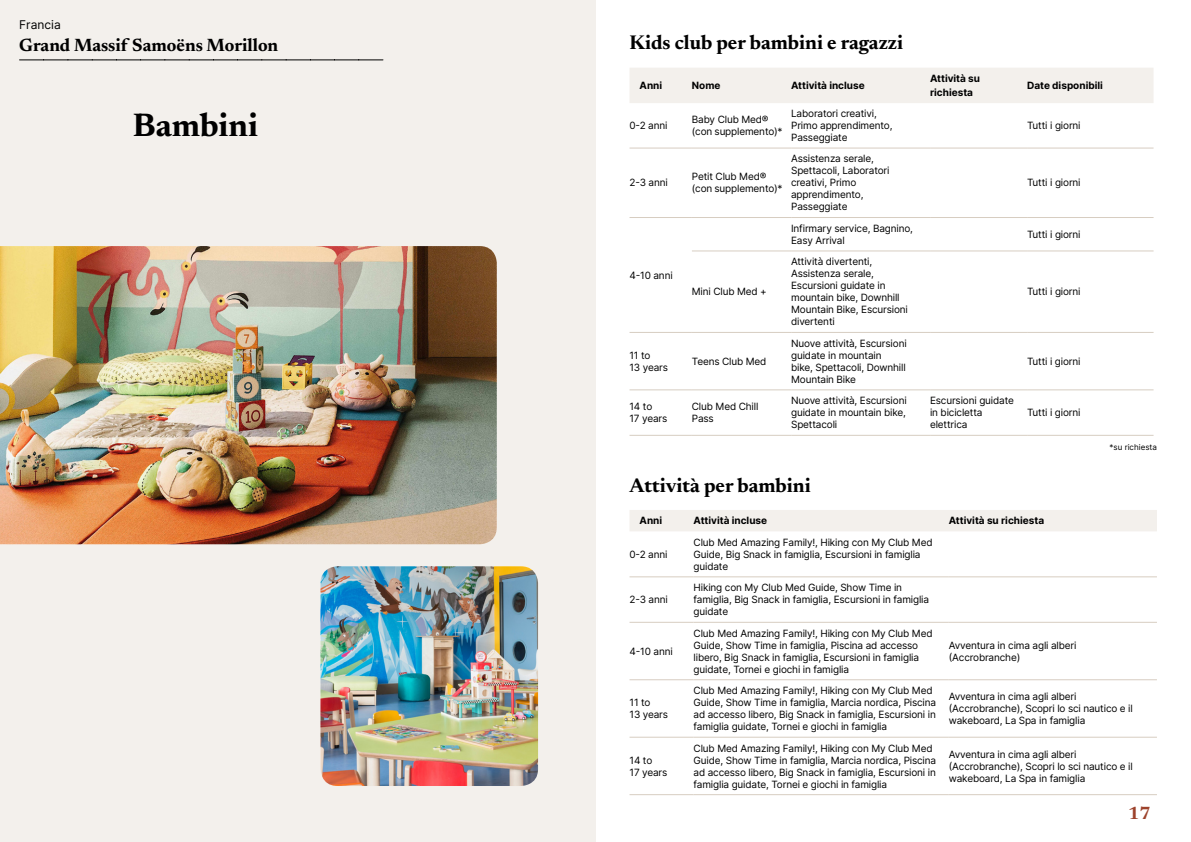
<style>
.page{position:relative;width:1191px;height:842px;background:#fff}
.page>*{position:absolute;margin:0;border:0;box-sizing:border-box;transform-origin:0 0}
.t1{font:700 33px "Newsreader 24 pt";color:#000}
.t2{font:700 20px "Newsreader 24 pt";color:#000}
.t3{font:700 18px "Newsreader 24 pt";color:#000}
.t4{font:700 18px "Newsreader 24 pt";color:#9d432c}
.t5{font:12px "Inter";color:#000}
.t6{font:10px/12px "Inter";letter-spacing:-.015em;color:#000}
.t7{font:700 10px/14px "Inter";color:#000}
.t8{font:8px "Inter";color:#000}
</style>
<div class="page">
<div style="left:0;top:0;width:595px;height:842px;background:#f3f0ec"></div>
<img style="left:0;top:246px;width:497px;height:298px">
<img style="left:320px;top:566px;width:218px;height:220px">
<svg style="left:20px;top:60px;width:363px;height:1px"></svg>
<div style="left:630px;top:68px;width:523px;height:35px;background:#f3f0ec"></div>
<hr style="left:629px;top:332px;width:63px;height:1px;background:#d7cdc1">
<hr style="left:629px;top:148px;width:63px;height:1px;background:#d7cdc1">
<hr style="left:692px;top:148px;width:99px;height:1px;background:#d7cdc1">
<hr style="left:791px;top:148px;width:139px;height:1px;background:#d7cdc1">
<hr style="left:930px;top:148px;width:97px;height:1px;background:#d7cdc1">
<hr style="left:1027px;top:148px;width:126px;height:1px;background:#d7cdc1">
<hr style="left:629px;top:217px;width:63px;height:1px;background:#d7cdc1">
<hr style="left:692px;top:217px;width:99px;height:1px;background:#d7cdc1">
<hr style="left:791px;top:217px;width:139px;height:1px;background:#d7cdc1">
<hr style="left:930px;top:217px;width:97px;height:1px;background:#d7cdc1">
<hr style="left:1027px;top:217px;width:126px;height:1px;background:#d7cdc1">
<hr style="left:692px;top:250px;width:99px;height:1px;background:#d7cdc1">
<hr style="left:791px;top:250px;width:139px;height:1px;background:#d7cdc1">
<hr style="left:930px;top:250px;width:97px;height:1px;background:#d7cdc1">
<hr style="left:1027px;top:250px;width:126px;height:1px;background:#d7cdc1">
<hr style="left:692px;top:332px;width:99px;height:1px;background:#d7cdc1">
<hr style="left:791px;top:332px;width:139px;height:1px;background:#d7cdc1">
<hr style="left:930px;top:332px;width:97px;height:1px;background:#d7cdc1">
<hr style="left:1027px;top:332px;width:126px;height:1px;background:#d7cdc1">
<hr style="left:629px;top:389px;width:63px;height:1px;background:#d7cdc1">
<hr style="left:692px;top:389px;width:99px;height:1px;background:#d7cdc1">
<hr style="left:791px;top:389px;width:139px;height:1px;background:#d7cdc1">
<hr style="left:930px;top:389px;width:97px;height:1px;background:#d7cdc1">
<hr style="left:1027px;top:389px;width:126px;height:1px;background:#d7cdc1">
<hr style="left:629px;top:435px;width:63px;height:1px;background:#d7cdc1">
<hr style="left:692px;top:435px;width:99px;height:1px;background:#d7cdc1">
<hr style="left:791px;top:435px;width:139px;height:1px;background:#d7cdc1">
<hr style="left:930px;top:435px;width:97px;height:1px;background:#d7cdc1">
<hr style="left:1027px;top:435px;width:126px;height:1px;background:#d7cdc1">
<div style="left:630px;top:510px;width:527px;height:21px;background:#f3f0ec"></div>
<hr style="left:629px;top:576px;width:64px;height:1px;background:#d7cdc1">
<hr style="left:693px;top:576px;width:255px;height:1px;background:#d7cdc1">
<hr style="left:948px;top:576px;width:209px;height:1px;background:#d7cdc1">
<hr style="left:629px;top:622px;width:64px;height:1px;background:#d7cdc1">
<hr style="left:693px;top:622px;width:255px;height:1px;background:#d7cdc1">
<hr style="left:948px;top:622px;width:209px;height:1px;background:#d7cdc1">
<hr style="left:629px;top:679px;width:64px;height:1px;background:#d7cdc1">
<hr style="left:693px;top:679px;width:255px;height:1px;background:#d7cdc1">
<hr style="left:948px;top:679px;width:209px;height:1px;background:#d7cdc1">
<hr style="left:629px;top:737px;width:64px;height:1px;background:#d7cdc1">
<hr style="left:693px;top:737px;width:255px;height:1px;background:#d7cdc1">
<hr style="left:948px;top:737px;width:209px;height:1px;background:#d7cdc1">
<hr style="left:629px;top:794px;width:64px;height:1px;background:#d7cdc1">
<hr style="left:693px;top:794px;width:255px;height:1px;background:#d7cdc1">
<hr style="left:948px;top:794px;width:209px;height:1px;background:#d7cdc1">
<p class="t5" style="left:19px;top:15px;width:43px">Francia</p>
<h3 class="t3" style="left:19px;top:32px;width:260px">Grand Massif Samoëns Morillon</h3>
<h1 class="t1" style="left:133px;top:101px;width:127px">Bambini</h1>
<h2 class="t2" style="left:629px;top:29px;width:275px">Kids club per bambini e ragazzi</h2>
<p class="t7" style="left:639px;top:78px;width:24px">Anni</p>
<p class="t7" style="left:692px;top:78px;width:30px">Nome</p>
<p class="t7" style="left:791px;top:78px;width:75px">Attività incluse</p>
<p class="t7" style="left:930px;top:71px;width:52px">Attività su richiesta</p>
<p class="t7" style="left:1027px;top:78px;width:77px">Date disponibili</p>
<p class="t6" style="left:629px;top:119px;width:40px">0-2 anni</p>
<p class="t6" style="left:692px;top:113px;width:92px">Baby Club Med® (con supplemento)*</p>
<p class="t6" style="left:791px;top:107px;width:103px">Laboratori creativi,<br>Primo apprendimento,<br>Passeggiate</p>
<p class="t6" style="left:1027px;top:119px;width:55px">Tutti i giorni</p>
<p class="t6" style="left:629px;top:177px;width:40px">2-3 anni</p>
<p class="t6" style="left:692px;top:171px;width:92px">Petit Club Med® (con supplemento)*</p>
<p class="t6" style="left:791px;top:153px;width:100px">Assistenza serale,<br>Spettacoli, Laboratori creativi, Primo apprendimento,<br>Passeggiate</p>
<p class="t6" style="left:1027px;top:177px;width:55px">Tutti i giorni</p>
<p class="t6" style="left:791px;top:222px;width:123px">Infirmary service, Bagnino,<br>Easy Arrival</p>
<p class="t6" style="left:1027px;top:228px;width:55px">Tutti i giorni</p>
<p class="t6" style="left:629px;top:269px;width:45px">4-10 anni</p>
<p class="t6" style="left:692px;top:285px;width:76px">Mini Club Med +</p>
<p class="t6" style="left:791px;top:255px;width:118px">Attività divertenti,<br>Assistenza serale,<br>Escursioni guidate in mountain bike, Downhill<br>Mountain Bike, Escursioni divertenti</p>
<p class="t6" style="left:1027px;top:285px;width:55px">Tutti i giorni</p>
<p class="t6" style="left:629px;top:349px;width:40px">11 to<br>13 years</p>
<p class="t6" style="left:692px;top:355px;width:76px">Teens Club Med</p>
<p class="t6" style="left:791px;top:337px;width:117px">Nuove attività, Escursioni guidate in mountain<br>bike, Spettacoli, Downhill<br>Mountain Bike</p>
<p class="t6" style="left:1027px;top:355px;width:55px">Tutti i giorni</p>
<p class="t6" style="left:629px;top:400px;width:39px">14 to<br>17 years</p>
<p class="t6" style="left:692px;top:400px;width:68px">Club Med Chill<br>Pass</p>
<p class="t6" style="left:791px;top:394px;width:117px;text-align:justify">Nuove attività, Escursioni guidate in mountain bike, Spettacoli</p>
<p class="t6" style="left:930px;top:394px;width:85px">Escursioni guidate in bicicletta elettrica</p>
<p class="t6" style="left:1027px;top:406px;width:55px">Tutti i giorni</p>
<h2 class="t2" style="left:629px;top:471px;width:183px">Attività per bambini</h2>
<p class="t7" style="left:639px;top:513px;width:24px">Anni</p>
<p class="t7" style="left:693px;top:513px;width:75px">Attività incluse</p>
<p class="t7" style="left:948px;top:513px;width:97px">Attività su richiesta</p>
<p class="t6" style="left:629px;top:548px;width:40px">0-2 anni</p>
<p class="t6" style="left:693px;top:536px;width:240px">Club Med Amazing Family!, Hiking con My Club Med<br>Guide, Big Snack in famiglia, Escursioni in famiglia guidate</p>
<p class="t6" style="left:629px;top:593px;width:40px">2-3 anni</p>
<p class="t6" style="left:693px;top:581px;width:237px">Hiking con My Club Med Guide, Show Time in famiglia, Big Snack in famiglia, Escursioni in famiglia guidate</p>
<p class="t6" style="left:629px;top:645px;width:45px">4-10 anni</p>
<p class="t6" style="left:693px;top:627px;width:240px">Club Med Amazing Family!, Hiking con My Club Med Guide, Show Time in famiglia, Piscina ad accesso libero, Big Snack in famiglia, Escursioni in famiglia guidate, Tornei e giochi in famiglia</p>
<p class="t6" style="left:948px;top:639px;width:129px">Avventura in cima agli alberi (Accrobranche)</p>
<p class="t8" style="left:1109px;top:441px;width:49px">*su richiesta</p>
<p class="t6" style="left:629px;top:696px;width:40px">11 to<br>13 years</p>
<p class="t6" style="left:629px;top:754px;width:39px">14 to<br>17 years</p>
<p class="t6" style="left:693px;top:684px;width:244px">Club Med Amazing Family!, Hiking con My Club Med Guide, Show Time in famiglia, Marcia nordica, Piscina ad accesso libero, Big Snack in famiglia, Escursioni in famiglia guidate, Tornei e giochi in famiglia</p>
<p class="t6" style="left:948px;top:690px;width:185px">Avventura in cima agli alberi (Accrobranche), Scopri lo sci nautico e il wakeboard, La Spa in famiglia</p>
<p class="t6" style="left:693px;top:742px;width:244px">Club Med Amazing Family!, Hiking con My Club Med Guide, Show Time in famiglia, Marcia nordica, Piscina ad accesso libero, Big Snack in famiglia, Escursioni in famiglia guidate, Tornei e giochi in famiglia</p>
<p class="t6" style="left:948px;top:748px;width:185px">Avventura in cima agli alberi (Accrobranche), Scopri lo sci nautico e il wakeboard, La Spa in famiglia</p>
<h3 class="t4" style="left:1128px;top:800px;width:24px">17</h3>
</div>
